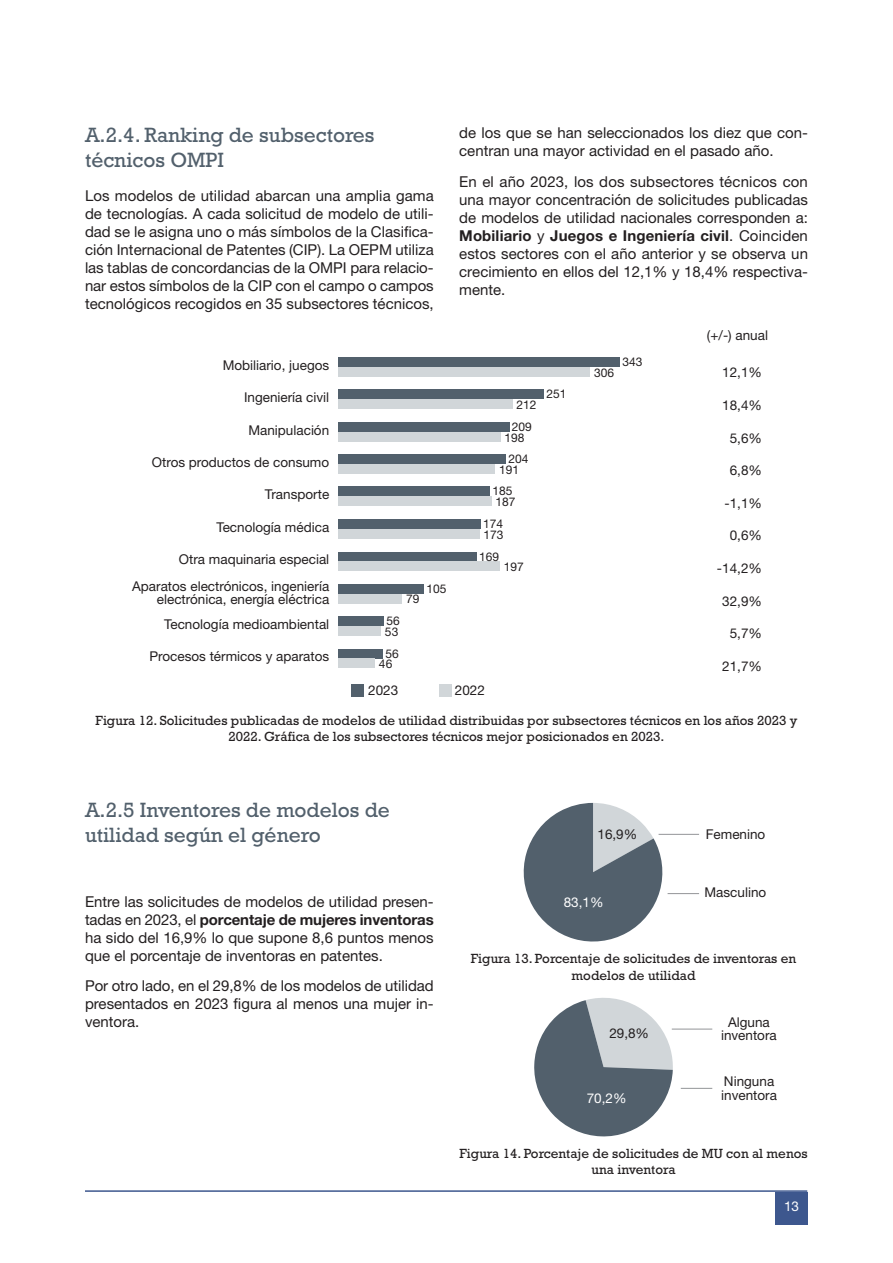
<style>
.page{position:relative;width:893px;height:1263px;background:#fff}
.page>*{position:absolute;margin:0;border:0;box-sizing:border-box;transform-origin:0 0}
.t1{font:21px/25.2px "Rockwell";color:#52606c}
.t2{font:15px/18px "Helvetica Neue LT Std";color:#231f20;text-align:justify}
.t3{font:13.5px/13.5px "Helvetica Neue LT Std";color:#231f20;text-align:right}
.t4{font:13.5px/16.2px "Rockwell";color:#231f20;text-align:center}
.t5{font:13.5px "Helvetica Neue LT Std";color:#fff}
.t6{font:12px/22.8px "Helvetica Neue LT Std";color:#231f20;text-align:center}
.s1{font-weight:700}
</style>
<div class="page">
<hr style="left:85px;top:1190px;width:722px;height:2px;background:#3d578e">
<div style="left:775px;top:1192px;width:33px;height:33px;background:#3d578e"></div>
<div style="left:351px;top:684px;width:13px;height:13px;background:#52606c"></div>
<div style="left:338px;top:357px;width:282px;height:10px;background:#52606c"></div>
<div style="left:338px;top:367px;width:252px;height:10px;background:#d1d6d9"></div>
<div style="left:338px;top:389px;width:206px;height:10px;background:#52606c"></div>
<div style="left:338px;top:399px;width:174px;height:10px;background:#d1d6d9"></div>
<div style="left:338px;top:422px;width:171px;height:10px;background:#52606c"></div>
<div style="left:338px;top:432px;width:162px;height:10px;background:#d1d6d9"></div>
<div style="left:338px;top:454px;width:168px;height:10px;background:#52606c"></div>
<div style="left:338px;top:464px;width:157px;height:10px;background:#d1d6d9"></div>
<div style="left:338px;top:486px;width:152px;height:10px;background:#52606c"></div>
<div style="left:338px;top:496px;width:153px;height:10px;background:#d1d6d9"></div>
<div style="left:338px;top:519px;width:143px;height:10px;background:#52606c"></div>
<div style="left:338px;top:529px;width:141px;height:10px;background:#d1d6d9"></div>
<div style="left:338px;top:552px;width:139px;height:9px;background:#52606c"></div>
<div style="left:338px;top:561px;width:162px;height:10px;background:#d1d6d9"></div>
<div style="left:338px;top:584px;width:86px;height:10px;background:#52606c"></div>
<div style="left:338px;top:594px;width:64px;height:10px;background:#d1d6d9"></div>
<div style="left:338px;top:616px;width:46px;height:10px;background:#52606c"></div>
<div style="left:338px;top:626px;width:43px;height:10px;background:#d1d6d9"></div>
<div style="left:338px;top:649px;width:45px;height:9px;background:#52606c"></div>
<div style="left:338px;top:658px;width:37px;height:10px;background:#d1d6d9"></div>
<div style="left:439px;top:684px;width:12px;height:13px;background:#d1d6d9"></div>
<hr style="left:668px;top:893px;width:31px;height:1px;background:#939598">
<hr style="left:659px;top:834px;width:40px;height:1px;background:#939598">
<svg style="left:523px;top:803px;width:142px;height:139px"></svg>
<hr style="left:681px;top:1088px;width:31px;height:1px;background:#939598">
<hr style="left:672px;top:1029px;width:40px;height:1px;background:#939598">
<svg style="left:534px;top:998px;width:139px;height:139px"></svg>
<h1 class="t1" style="left:85px;top:125px;width:291px">A.2.4. Ranking de subsectores técnicos OMPI</h1>
<p class="t2" style="left:85px;top:189px;width:350px">Los modelos de utilidad abarcan una amplia gama de tecnologías. A cada solicitud de modelo de utili&shy;dad se le asigna uno o más símbolos de la Clasifica&shy;ción Internacional de Patentes (CIP). La OEPM utiliza las tablas de concordancias de la OMPI para relacio&shy;nar estos símbolos de la CIP con el campo o campos tecnológicos recogidos en 35 subsectores técnicos,</p>
<p class="t3" style="left:223px;top:360px;width:108px">Mobiliario, juegos</p>
<p class="t3" style="left:244px;top:392px;width:87px">Ingeniería civil</p>
<p class="t3" style="left:248px;top:424px;width:82px">Manipulación</p>
<p class="t3" style="left:152px;top:457px;width:179px">Otros productos de consumo</p>
<p class="t3" style="left:265px;top:489px;width:66px">Transporte</p>
<p class="t3" style="left:216px;top:521px;width:114px">Tecnología médica</p>
<p class="t3" style="left:179px;top:554px;width:152px">Otra maquinaria especial</p>
<p class="t3" style="left:132px;top:580px;width:199px">Aparatos electrónicos, ingeniería electrónica, energía eléctrica</p>
<p class="t3" style="left:164px;top:619px;width:167px">Tecnología medioambiental</p>
<p class="t3" style="left:149px;top:651px;width:181px">Procesos térmicos y aparatos</p>
<p class="t6" style="left:406px;top:589px;width:15px">79</p>
<p class="t6" style="left:385px;top:617px;width:16px;line-height:10.4px;text-align:left">56<br>53</p>
<p class="t6" style="left:379px;top:650px;width:21px;line-height:10.4px">56<br>46</p>
<p class="t6" style="left:427px;top:579px;width:22px">105</p>
<p class="t2" style="left:459px;top:125px;width:350px">de los que se han seleccionados los diez que con&shy;centran una mayor actividad en el pasado año.</p>
<p class="t2" style="left:459px;top:174px;width:350px">En el año 2023, los dos subsectores técnicos con una mayor concentración de solicitudes publicadas de modelos de utilidad nacionales corresponden a:<br><span class="s1">Mobiliario</span> y <span class="s1">Juegos e Ingeniería civil</span>. Coinciden estos sectores con el año anterior y se observa un crecimiento en ellos del 12,1% y 18,4% respectiva&shy;mente.</p>
<p class="t6" style="left:512px;top:394px;width:26px">212<br>209</p>
<p class="t6" style="left:505px;top:428px;width:25px;line-height:21.6px">198<br>204</p>
<p class="t6" style="left:492px;top:460px;width:28px;line-height:21.6px">191<br>185</p>
<p class="t6" style="left:483px;top:491px;width:34px;text-align:left;text-indent:13px">187<br>174</p>
<p class="t6" style="left:479px;top:525px;width:26px;line-height:22px">173<br>169</p>
<p class="t6" style="left:504px;top:557px;width:22px">197</p>
<p class="t6" style="left:547px;top:384px;width:22px">251</p>
<p class="t6" style="left:594px;top:362px;width:22px">306</p>
<p class="t6" style="left:622px;top:352px;width:22px">343</p>
<p class="t3" style="left:707px;top:329px;width:63px">(+/-) anual</p>
<p class="t3" style="left:722px;top:367px;width:41px">12,1%</p>
<p class="t3" style="left:722px;top:400px;width:41px">18,4%</p>
<p class="t3" style="left:730px;top:432px;width:34px">5,6%</p>
<p class="t3" style="left:730px;top:465px;width:34px">6,8%</p>
<p class="t3" style="left:724px;top:498px;width:39px">-1,1%</p>
<p class="t3" style="left:730px;top:530px;width:34px">0,6%</p>
<p class="t3" style="left:717px;top:563px;width:47px">-14,2%</p>
<p class="t3" style="left:722px;top:595px;width:41px">32,9%</p>
<p class="t3" style="left:730px;top:628px;width:34px">5,7%</p>
<p class="t3" style="left:722px;top:661px;width:41px">21,7%</p>
<p class="t3" style="left:368px;top:685px;width:32px">2023</p>
<p class="t3" style="left:455px;top:685px;width:32px">2022</p>
<p class="t4" style="left:96px;top:714px;width:703px">Figura 12. Solicitudes publicadas de modelos de utilidad distribuidas por subsectores técnicos en los años 2023 y<br>2022. Gráfica de los subsectores técnicos mejor posicionados en 2023.</p>
<h1 class="t1" style="left:85px;top:799px;width:306px">A.2.5 Inventores de modelos de utilidad según el género</h1>
<p class="t2" style="left:85px;top:894px;width:350px">Entre las solicitudes de modelos de utilidad presen&shy;tadas en 2023, el <span class="s1">porcentaje de mujeres inventoras </span>ha sido del 16,9% lo que supone 8,6 puntos menos que el porcentaje de inventoras en patentes.</p>
<p class="t2" style="left:85px;top:979px;width:350px">Por otro lado, en el 29,8% de los modelos de utilidad presentados en 2023 figura al menos una mujer in&shy;ventora.</p>
<p class="t3" style="left:597px;top:829px;width:41px">16,9%</p>
<p class="t3" style="left:706px;top:829px;width:61px">Femenino</p>
<p class="t5" style="left:564px;top:897px;width:41px">83,1%</p>
<p class="t3" style="left:704px;top:886px;width:63px">Masculino</p>
<p class="t4" style="left:471px;top:952px;width:327px">Figura 13. Porcentaje de solicitudes de inventoras en modelos de utilidad</p>
<p class="t3" style="left:609px;top:1028px;width:41px">29,8%</p>
<p class="t5" style="left:587px;top:1093px;width:41px">70,2%</p>
<p class="t3" style="left:721px;top:1017px;width:57px;text-align:center">Alguna inventora</p>
<p class="t3" style="left:721px;top:1076px;width:57px;text-align:left">Ninguna inventora</p>
<p class="t4" style="left:459px;top:1147px;width:350px">Figura 14. Porcentaje de solicitudes de MU con al menos una inventora</p>
<p class="t5" style="left:784px;top:1201px;width:17px">13</p>
</div>
